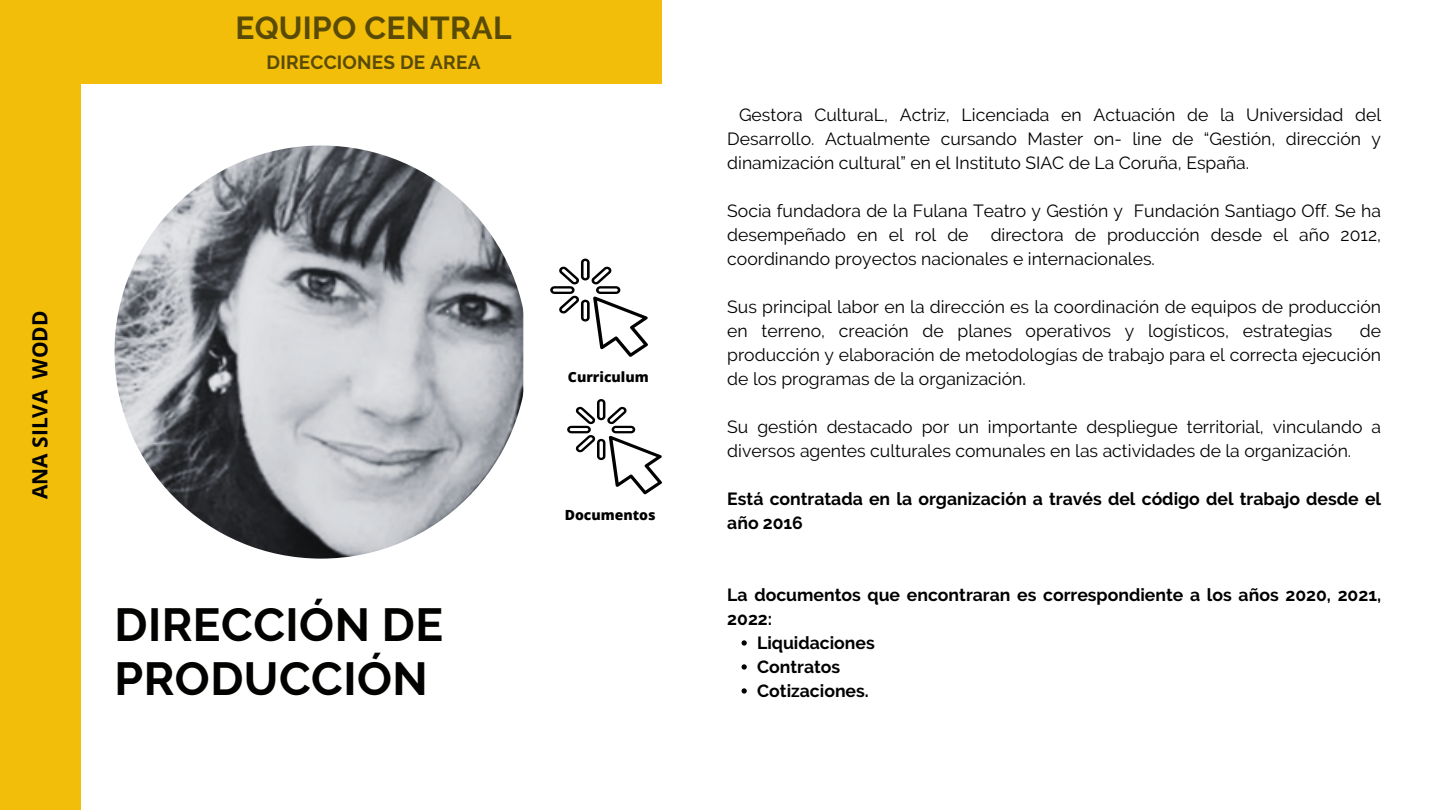
<style>
.page{position:relative;width:1440px;height:810px;background:#fff}
.page>*{position:absolute;margin:0;border:0;box-sizing:border-box;transform-origin:0 0}
.t1{font:700 46.2px/54.2px "Raleway";letter-spacing:.01em;color:#020301}
.t2{font:700 31.7px "Raleway";letter-spacing:.01em;color:#594b05}
.t3{font:700 21px "Open Sans";color:#000}
.t4{font:700 19px "Raleway";letter-spacing:.01em;color:#594b05}
.t5{font:17.6px/24px "Raleway";color:#000}
.t6{font:700 17.6px/24px "Raleway";color:#000}
.t7{font:800 14px "Open Sans";color:#000}
</style>
<div class="page">
<img style="left:115px;top:146px;width:413px;height:413px;border-radius:50%">
<svg style="left:550px;top:259px;width:98px;height:98px"></svg>
<svg style="left:567px;top:399px;width:95px;height:95px"></svg>
<div style="left:0;top:0;width:81px;height:810px;background:#f2be0a"></div>
<svg style="left:742px;top:640px;width:5px;height:6px"></svg>
<svg style="left:742px;top:664px;width:5px;height:6px"></svg>
<svg style="left:742px;top:688px;width:5px;height:6px"></svg>
<div style="left:0;top:0;width:662px;height:83px;background:#f2be0a"></div>
<p class="t2" style="left:235px;top:9px;width:278px">EQUIPO CENTRAL</p>
<p class="t4" style="left:267px;top:51px;width:215px">DIRECCIONES DE AREA</p>
<p class="t3" style="left:25px;top:499px;width:190px;rotate:-90deg">ANA SILVA WODD</p>
<p class="t1" style="left:115px;top:597px;width:330px">DIRECCIÓN DE<br>PRODUCCIÓN</p>
<p class="t7" style="left:568px;top:367px;width:82px">Curriculum</p>
<p class="t7" style="left:565px;top:505px;width:92px">Documentos</p>
<p class="t5" style="left:727px;top:102px;width:655px;text-align:justify;text-indent:12px">Gestora CulturaL, Actriz, Licenciada en Actuación de la Universidad del Desarrollo. Actualmente cursando Master on- line de “Gestión, dirección y dinamización cultural” en el Instituto SIAC de La Coruña, España.</p>
<p class="t5" style="left:727px;top:198px;width:655px">Socia fundadora de la Fulana Teatro y Gestión y Fundación Santiago Off. Se ha desempeñado en el rol de</p>
<p class="t5" style="left:727px;top:222px;width:655px;text-indent:263px">directora de producción desde el año 2012, coordinando proyectos nacionales e internacionales.</p>
<p class="t5" style="left:727px;top:294px;width:655px">Sus principal labor en la dirección es la coordinación de equipos de producción en terreno, creación de planes operativos y logísticos, estrategias</p>
<p class="t5" style="left:727px;top:318px;width:655px;text-align:justify;text-indent:633px">de producción y elaboración de metodologías de trabajo para el correcta ejecución de los programas de la organización.</p>
<p class="t5" style="left:727px;top:414px;width:655px">Su gestión destacado por un importante despliegue territorial, vinculando a diversos agentes culturales comunales en las actividades de la organización.</p>
<p class="t6" style="left:727px;top:486px;width:655px">Está contratada en la organización a través del código del trabajo desde el año 2016</p>
<p class="t6" style="left:727px;top:582px;width:655px">La documentos que encontraran es correspondiente a los años 2020, 2021,<br>2022:</p>
<p class="t6" style="left:757px;top:630px;width:119px">Liquidaciones</p>
<p class="t6" style="left:757px;top:654px;width:85px">Contratos</p>
<p class="t6" style="left:757px;top:678px;width:113px">Cotizaciones.</p>
</div>
